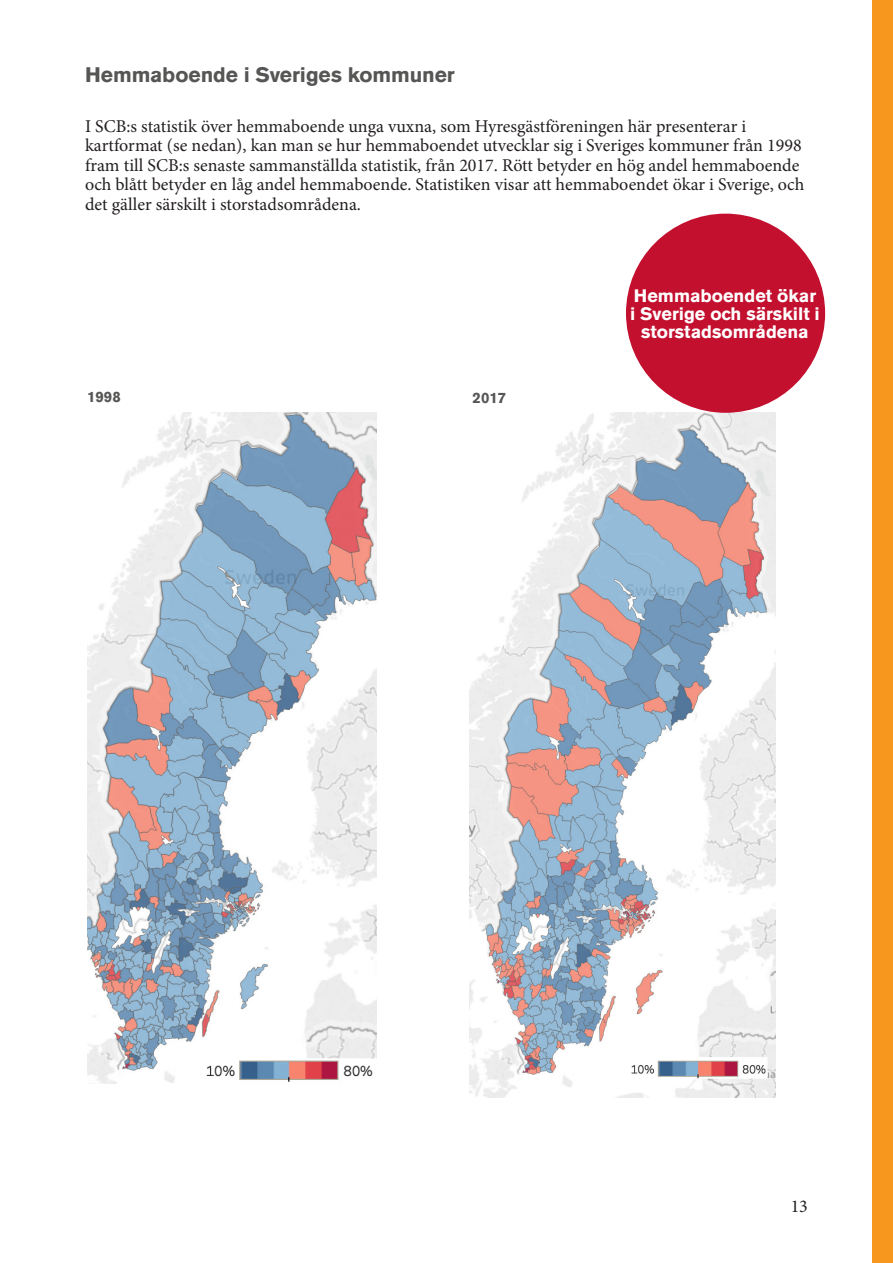
<style>
.page{position:relative;width:893px;height:1263px;background:#fff}
.page>*{position:absolute;margin:0;border:0;box-sizing:border-box;transform-origin:0 0}
.Kapitelrubrik_ej_toc{font:700 21px "Akzidenz Grotesk BE";letter-spacing:-.005em;color:#565655}
.Brödtext{font:18px/19.5px "Minion Pro";color:#231f20}
.Bildtext{font:700 18px/18px "Akzidenz Grotesk BE";color:#fff}
.Bildtext-2{font:700 15px "Akzidenz Grotesk BE";color:#565655}
</style>
<div class="page">
<div style="left:873px;top:0;width:20px;height:1263px;background:#f7971d"></div>
<img style="left:87px;top:413px;width:290px;height:670px">
<img style="left:470px;top:413px;width:305px;height:684px">
<div style="left:626px;top:214px;width:199px;height:199px;background:#c3102f;border-radius:50%"></div>
<p class="Kapitelrubrik_ej_toc" style="left:85px;top:62px;width:371px">Hemmaboende i Sveriges kommuner</p>
<p class="Brödtext" style="left:85px;top:116px;width:721px">I SCB:s statistik över hemmaboende unga vuxna, som Hyresgästföreningen här presenterar i kartformat (se nedan), kan man se hur hemmaboendet utvecklar sig i Sveriges kommuner från 1998 fram till SCB:s senaste sammanställda statistik, från 2017. Rött betyder en hög andel hemmaboende och blått betyder en låg andel hemmaboende. Statistiken visar att hemmaboendet ökar i Sverige, och det gäller särskilt i storstadsområdena.</p>
<p class="Bildtext-2" style="left:87px;top:388px;width:35px">1998</p>
<p class="Bildtext-2" style="left:473px;top:389px;width:35px">2017</p>
<p class="Bildtext" style="left:630px;top:286px;width:191px">Hemmaboendet ökar i Sverige och särskilt i</p>
<p class="Bildtext" style="left:641px;top:322px;width:169px">storstadsområdena</p>
<p class="Brödtext" style="left:791px;top:1197px;width:19px">13</p>
</div>
